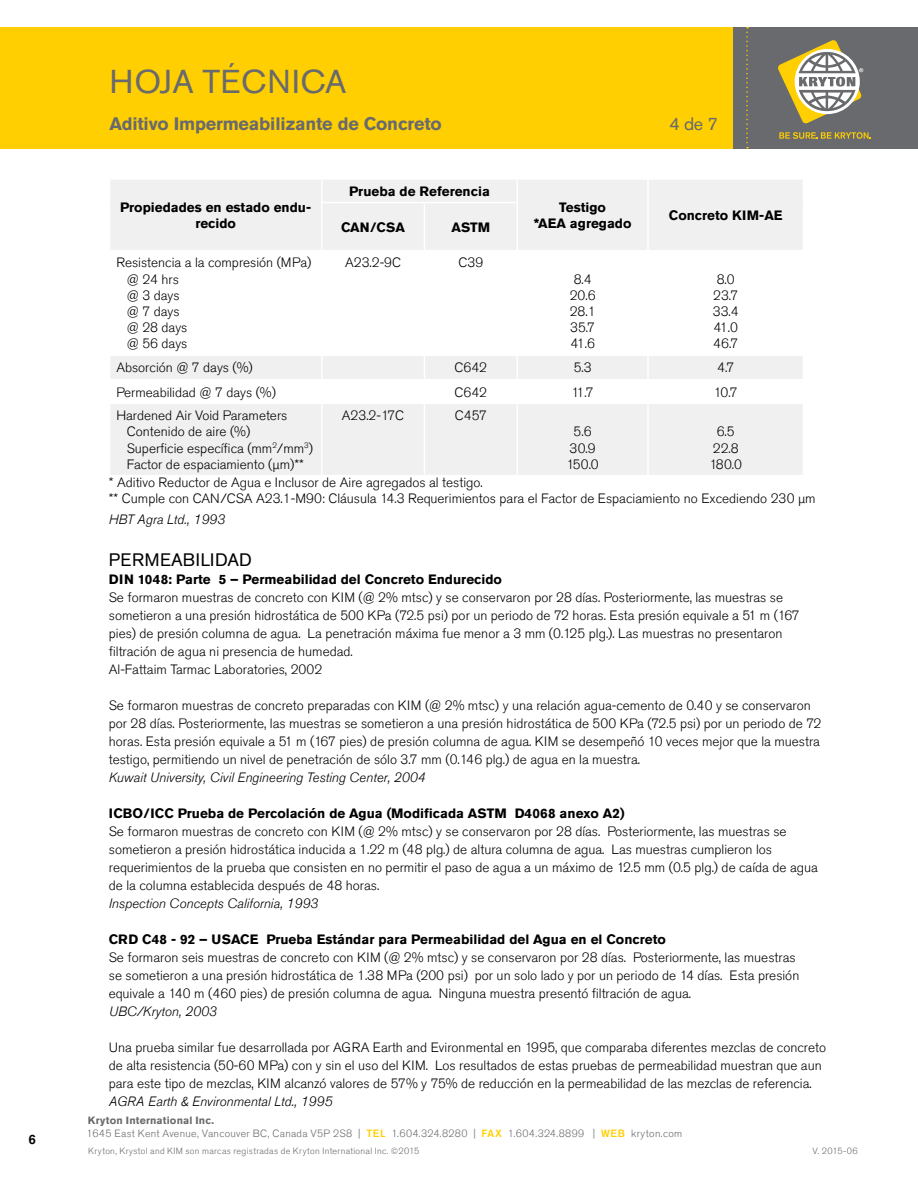
<style>
.page{position:relative;width:918px;height:1188px;background:#fff}
.page>*{position:absolute;margin:0;border:0;box-sizing:border-box;transform-origin:0 0}
.t1{font:33px "Akzidenz Grotesk Std";letter-spacing:.025em;color:#696a6d}
.t2{font:700 18px "Akzidenz Grotesk Std";letter-spacing:-.01em;color:#696a6d}
.t3{font:18px "Akzidenz Grotesk Std";letter-spacing:.03em;color:#000}
.t4{font:18px "Akzidenz Grotesk Std";color:#696a6d}
.t5{font:300 13.5px/16.2px "Akzidenz Grotesk Std";color:#000}
.t6{font:700 13.5px/16.2px "Akzidenz Grotesk Std";color:#000;text-align:center}
.t7{font:italic 300 13.5px "Akzidenz Grotesk Std";color:#000}
.t8{font:500 13.5px "Akzidenz Grotesk Std";color:#000}
.t9{font:300 10.5px/12.9px "Akzidenz Grotesk Std";letter-spacing:.03em;color:#696a6d}
.t10{font:300 9px "Akzidenz Grotesk Std";letter-spacing:.035em;color:#696a6d}
.s1{font-weight:700}
.s2{font-weight:500;color:#ffcf01}
</style>
<div class="page">
<div style="left:0;top:27px;width:918px;height:122px;background:#ffcf01"></div>
<div style="left:734px;top:27px;width:184px;height:122px;background:#696a6d"></div>
<svg style="left:746px;top:27px;width:2px;height:121px"></svg>
<svg style="left:779px;top:132px;width:92px;height:7px"></svg>
<svg style="left:778px;top:40px;width:85px;height:84px"></svg>
<svg style="left:110px;top:180px;width:693px;height:295px;fill:#f0f0f0"></svg>
<hr style="left:321px;top:180px;width:2px;height:22px;background:#fff">
<svg style="left:517px;top:180px;width:1px;height:22px"></svg>
<hr style="left:647px;top:180px;width:2px;height:23px;background:#fff">
<hr style="left:321px;top:202px;width:103px;height:1px;background:#fff">
<hr style="left:321px;top:203px;width:2px;height:47px;background:#fff">
<hr style="left:424px;top:202px;width:94px;height:1px;background:#fff">
<hr style="left:424px;top:203px;width:1px;height:47px;background:#fff">
<hr style="left:517px;top:203px;width:1px;height:47px;background:#fff">
<hr style="left:647px;top:203px;width:2px;height:47px;background:#fff">
<hr style="left:109px;top:250px;width:213px;height:1px;background:#fff">
<hr style="left:322px;top:250px;width:102px;height:1px;background:#fff">
<hr style="left:321px;top:251px;width:2px;height:103px;background:#fff">
<hr style="left:424px;top:250px;width:93px;height:1px;background:#fff">
<hr style="left:424px;top:251px;width:1px;height:103px;background:#fff">
<hr style="left:517px;top:250px;width:131px;height:1px;background:#fff">
<hr style="left:517px;top:251px;width:1px;height:103px;background:#fff">
<hr style="left:648px;top:250px;width:156px;height:1px;background:#fff">
<hr style="left:647px;top:251px;width:2px;height:103px;background:#fff">
<hr style="left:109px;top:354px;width:213px;height:2px;background:#fff">
<hr style="left:322px;top:354px;width:102px;height:2px;background:#fff">
<hr style="left:321px;top:356px;width:2px;height:23px;background:#fff">
<hr style="left:424px;top:354px;width:93px;height:2px;background:#fff">
<hr style="left:517px;top:354px;width:131px;height:2px;background:#fff">
<hr style="left:648px;top:354px;width:156px;height:2px;background:#fff">
<hr style="left:647px;top:356px;width:2px;height:23px;background:#fff">
<hr style="left:109px;top:379px;width:213px;height:1px;background:#fff">
<hr style="left:322px;top:379px;width:102px;height:1px;background:#fff">
<hr style="left:321px;top:380px;width:2px;height:23px;background:#fff">
<hr style="left:424px;top:379px;width:93px;height:1px;background:#fff">
<svg style="left:424px;top:356px;width:1px;height:47px"></svg>
<hr style="left:517px;top:379px;width:131px;height:1px;background:#fff">
<svg style="left:517px;top:356px;width:1px;height:47px"></svg>
<hr style="left:648px;top:379px;width:156px;height:1px;background:#fff">
<hr style="left:647px;top:380px;width:2px;height:23px;background:#fff">
<hr style="left:109px;top:403px;width:213px;height:1px;background:#fff">
<hr style="left:322px;top:403px;width:102px;height:1px;background:#fff">
<hr style="left:321px;top:404px;width:2px;height:71px;background:#fff">
<hr style="left:424px;top:403px;width:93px;height:1px;background:#fff">
<hr style="left:424px;top:404px;width:1px;height:71px;background:#fff">
<hr style="left:517px;top:403px;width:131px;height:1px;background:#fff">
<hr style="left:517px;top:404px;width:1px;height:71px;background:#fff">
<hr style="left:648px;top:403px;width:156px;height:1px;background:#fff">
<hr style="left:647px;top:404px;width:2px;height:71px;background:#fff">
<p class="t8" style="left:28px;top:1131px;width:9px">6</p>
<h1 class="t1" style="left:109px;top:62px;width:239px">HOJA TÉCNICA</h1>
<h2 class="t2" style="left:109px;top:113px;width:334px">Aditivo Impermeabilizante de Concreto</h2>
<h2 class="t4" style="left:669px;top:113px;width:50px">4 de 7</h2>
<p class="t6" style="left:120px;top:199px;width:192px">Propiedades en estado endu&shy;recido</p>
<p class="t6" style="left:349px;top:183px;width:142px">Prueba de Referencia</p>
<p class="t6" style="left:341px;top:219px;width:65px">CAN/CSA</p>
<p class="t6" style="left:451px;top:219px;width:40px">ASTM</p>
<p class="t5" style="left:127px;top:255px;width:186px;text-indent:-10px">Resistencia a la compresión (MPa) @ 24 hrs<br>@ 3 days<br>@ 7 days<br>@ 28 days<br>@ 56 days</p>
<p class="t5" style="left:345px;top:255px;width:58px">A23.2-9C</p>
<p class="t5" style="left:458px;top:255px;width:27px">C39</p>
<p class="t6" style="left:534px;top:199px;width:99px">Testigo<br>*AEA agregado</p>
<p class="t6" style="left:669px;top:207px;width:115px">Concreto KIM-AE</p>
<p class="t5" style="left:570px;top:271px;width:27px">8.4<br>20.6<br>28.1<br>35.7<br>41.6</p>
<p class="t5" style="left:713px;top:271px;width:27px">8.0<br>23.7<br>33.4<br>41.0<br>46.7</p>
<p class="t5" style="left:116px;top:360px;width:138px">Absorción @ 7 days (%)</p>
<p class="t5" style="left:455px;top:360px;width:34px">C642</p>
<p class="t5" style="left:574px;top:360px;width:19px">5.3</p>
<p class="t5" style="left:717px;top:360px;width:19px">4.7</p>
<p class="t5" style="left:116px;top:384px;width:161px">Permeabilidad @ 7 days (%)</p>
<p class="t5" style="left:455px;top:384px;width:34px">C642</p>
<p class="t5" style="left:572px;top:384px;width:24px">11.7</p>
<p class="t5" style="left:714px;top:384px;width:26px">10.7</p>
<p class="t5" style="left:127px;top:408px;width:188px;text-indent:-10px">Hardened Air Void Parameters<br>Contenido de aire (%)<br>Superficie específica (mm<sup>2</sup>/mm<sup>3</sup>)<br>Factor de espaciamiento (µm)**</p>
<p class="t5" style="left:342px;top:408px;width:64px">A23.2-17C</p>
<p class="t5" style="left:455px;top:408px;width:34px">C457</p>
<p class="t5" style="left:566px;top:424px;width:34px;text-align:center">5.6<br>30.9<br>150.0</p>
<p class="t5" style="left:709px;top:424px;width:34px;text-align:center">6.5<br>22.8<br>180.0</p>
<p class="t5" style="left:109px;top:474px;width:708px">* Aditivo Reductor de Agua e Inclusor de Aire agregados al testigo.<br>** Cumple con CAN/CSA A23.1-M90: Cláusula 14.3 Requerimientos para el Factor de Espaciamiento no Excediendo 230 µm</p>
<p class="t7" style="left:109px;top:512px;width:118px">HBT Agra Ltd., 1993</p>
<h2 class="t3" style="left:109px;top:549px;width:144px">PERMEABILIDAD</h2>
<p class="t6" style="left:109px;top:571px;width:395px">DIN 1048: Parte 5 – Permeabilidad del Concreto Endurecido</p>
<p class="t5" style="left:109px;top:588px;width:692px;line-height:18px">Se formaron muestras de concreto con KIM (@ 2% mtsc) y se conservaron por 28 días. Posteriormente, las muestras se sometieron a una presión hidrostática de 500 KPa (72.5 psi) por un periodo de 72 horas. Esta presión equivale a 51 m (167 pies) de presión columna de agua. La penetración máxima fue menor a 3 mm (0.125 plg.). Las muestras no presentaron filtración de agua ni presencia de humedad.<br>Al-Fattaim Tarmac Laboratories, 2002</p>
<p class="t5" style="left:109px;top:696px;width:714px;line-height:18px">Se formaron muestras de concreto preparadas con KIM (@ 2% mtsc) y una relación agua-cemento de 0.40 y se conservaron por 28 días. Posteriormente, las muestras se sometieron a una presión hidrostática de 500 KPa (72.5 psi) por un periodo de 72 horas. Esta presión equivale a 51 m (167 pies) de presión columna de agua. KIM se desempeñó 10 veces mejor que la muestra testigo, permitiendo un nivel de penetración de sólo 3.7 mm (0.146 plg.) de agua en la muestra.</p>
<p class="t7" style="left:109px;top:769px;width:318px">Kuwait University, Civil Engineering Testing Center, 2004</p>
<p class="t6" style="left:109px;top:805px;width:517px">ICBO/ICC Prueba de Percolación de Agua (Modificada ASTM D4068 anexo A2)</p>
<p class="t5" style="left:109px;top:822px;width:711px;line-height:18px">Se formaron muestras de concreto con KIM (@ 2% mtsc) y se conservaron por 28 días. Posteriormente, las muestras se sometieron a presión hidrostática inducida a 1.22 m (48 plg.) de altura columna de agua. Las muestras cumplieron los requerimientos de la prueba que consisten en no permitir el paso de agua a un máximo de 12.5 mm (0.5 plg.) de caída de agua de la columna establecida después de 48 horas.</p>
<p class="t7" style="left:109px;top:895px;width:211px">Inspection Concepts California, 1993</p>
<p class="t6" style="left:109px;top:931px;width:559px">CRD C48 - 92 – USACE Prueba Estándar para Permeabilidad del Agua en el Concreto</p>
<p class="t5" style="left:109px;top:948px;width:692px;line-height:18px">Se formaron seis muestras de concreto con KIM (@ 2% mtsc) y se conservaron por 28 días. Posteriormente, las muestras se sometieron a una presión hidrostática de 1.38 MPa (200 psi) por un solo lado y por un periodo de 14 días. Esta presión equivale a 140 m (460 pies) de presión columna de agua. Ninguna muestra presentó filtración de agua.</p>
<p class="t7" style="left:109px;top:1003px;width:109px">UBC/Kryton, 2003</p>
<p class="t5" style="left:109px;top:1038px;width:719px;line-height:18px">Una prueba similar fue desarrollada por AGRA Earth and Evironmental en 1995, que comparaba diferentes mezclas de concreto de alta resistencia (50-60 MPa) con y sin el uso del KIM. Los resultados de estas pruebas de permeabilidad muestran que aun para este tipo de mezclas, KIM alcanzó valores de 57% y 75% de reducción en la permeabilidad de las mezclas de referencia.</p>
<p class="t7" style="left:109px;top:1093px;width:225px">AGRA Earth &amp; Environmental Ltd., 1995</p>
<p class="t9" style="left:87px;top:1114px;width:597px"><span class="s1">Kryton International Inc.<br></span>1645 East Kent Avenue, Vancouver BC, Canada V5P 2S8 | <span class="s2">TEL</span> 1.604.324.8280 | <span class="s2">FAX</span> 1.604.324.8899 | <span class="s2">WEB</span> kryton.com</p>
<p class="t10" style="left:88px;top:1145px;width:333px">Kryton, Krystol and KIM son marcas registradas de Kryton International Inc. ©2015</p>
<p class="t10" style="left:813px;top:1145px;width:46px">V. 2015-06</p>
</div>
